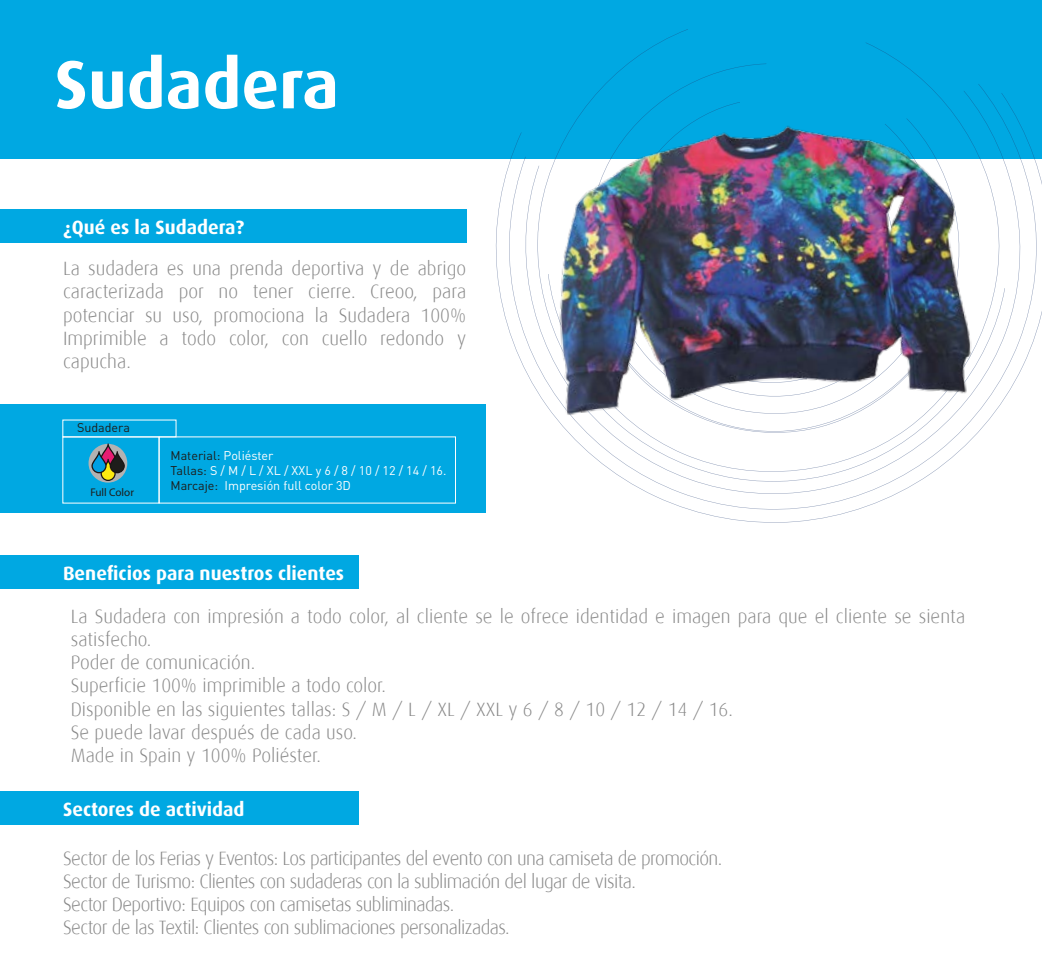
<style>
.page{position:relative;width:1042px;height:977px;background:#fff}
.page>*{position:absolute;margin:0;border:0;box-sizing:border-box;transform-origin:0 0}
.t1{font:700 68.25px "Dax Pro";color:#fff}
.t2{font:300 19.25px/23.1px "Dax";letter-spacing:-.01em;color:#878787;text-align:justify}
.t3{font:300 19.25px/23.1px "Dax";letter-spacing:-.03em;color:#878787}
.t4{font:700 19.25px "Dax Pro";color:#fff}
.t5{font:12.6px/15px "DIN Pro";color:#fff}
.t6{font:12.6px "DIN Pro";color:#1d1d1b}
.t7{font:11.2px "Myriad Pro";color:#1d1d1b}
.s1{color:#1d1d1b}
</style>
<div class="page">
<div style="left:0;top:404px;width:486px;height:109px;background:#00a8e2"></div>
<div style="left:0;top:0;width:1042px;height:158px;background:#00a8e2"></div>
<svg style="left:496px;top:126px;width:546px;height:396px"></svg>
<div style="left:0;top:209px;width:466px;height:34px;background:#00a8e2"></div>
<div style="left:0;top:555px;width:359px;height:34px;background:#00a8e2"></div>
<div style="left:0;top:791px;width:359px;height:33px;background:#00a8e2"></div>
<img style="left:521px;top:86px;width:500px;height:388px">
<div style="left:63px;top:419px;width:113px;height:18px;border:1px solid #fff"></div>
<div style="left:89px;top:443px;width:38px;height:39px;background:#b3b2b2;border-radius:50%"></div>
<svg style="left:91px;top:443px;width:34px;height:38px"></svg>
<h1 class="t1" style="left:55px;top:40px;width:286px">Sudadera</h1>
<p class="t4" style="left:63px;top:215px;width:183px">¿Qué es la Sudadera?</p>
<p class="t2" style="left:63px;top:257px;width:405px">La sudadera es una prenda deportiva y de abrigo caracterizada por no tener cierre. Creoo, para potenciar su uso, promociona la Sudadera 100% Imprimible a todo color, con cuello redondo y capucha.</p>
<p class="t6" style="left:77px;top:418px;width:54px">Sudadera</p>
<p class="t7" style="left:90px;top:485px;width:45px">Full Color</p>
<p class="t5" style="left:170px;top:447px;width:277px"><span class="s1">Material:</span> Poliéster<br><span class="s1">Tallas:</span> S / M / L / XL / XXL y 6 / 8 / 10 / 12 / 14 / 16.<br><span class="s1">Marcaje:</span> Impresión full color 3D</p>
<p class="t4" style="left:63px;top:560px;width:283px">Beneficios para nuestros clientes</p>
<p class="t2" style="left:71px;top:605px;width:896px;text-align:left">La Sudadera con impresión a todo color, al cliente se le ofrece identidad e imagen para que el cliente se sienta satisfecho.<br>Poder de comunicación.<br>Superficie 100% imprimible a todo color.<br>Disponible en las siguientes tallas: S / M / L / XL / XXL y 6 / 8 / 10 / 12 / 14 / 16.<br>Se puede lavar después de cada uso.<br>Made in Spain y 100% Poliéster.</p>
<p class="t4" style="left:63px;top:796px;width:183px">Sectores de actividad</p>
<p class="t3" style="left:63px;top:846px;width:661px">Sector de los Ferias y Eventos: Los participantes del evento con una camiseta de promoción.<br>Sector de Turismo: Clientes con sudaderas con la sublimación del lugar de visita.<br>Sector Deportivo: Equipos con camisetas subliminadas.<br>Sector de las Textil: Clientes con sublimaciones personalizadas.</p>
</div>
